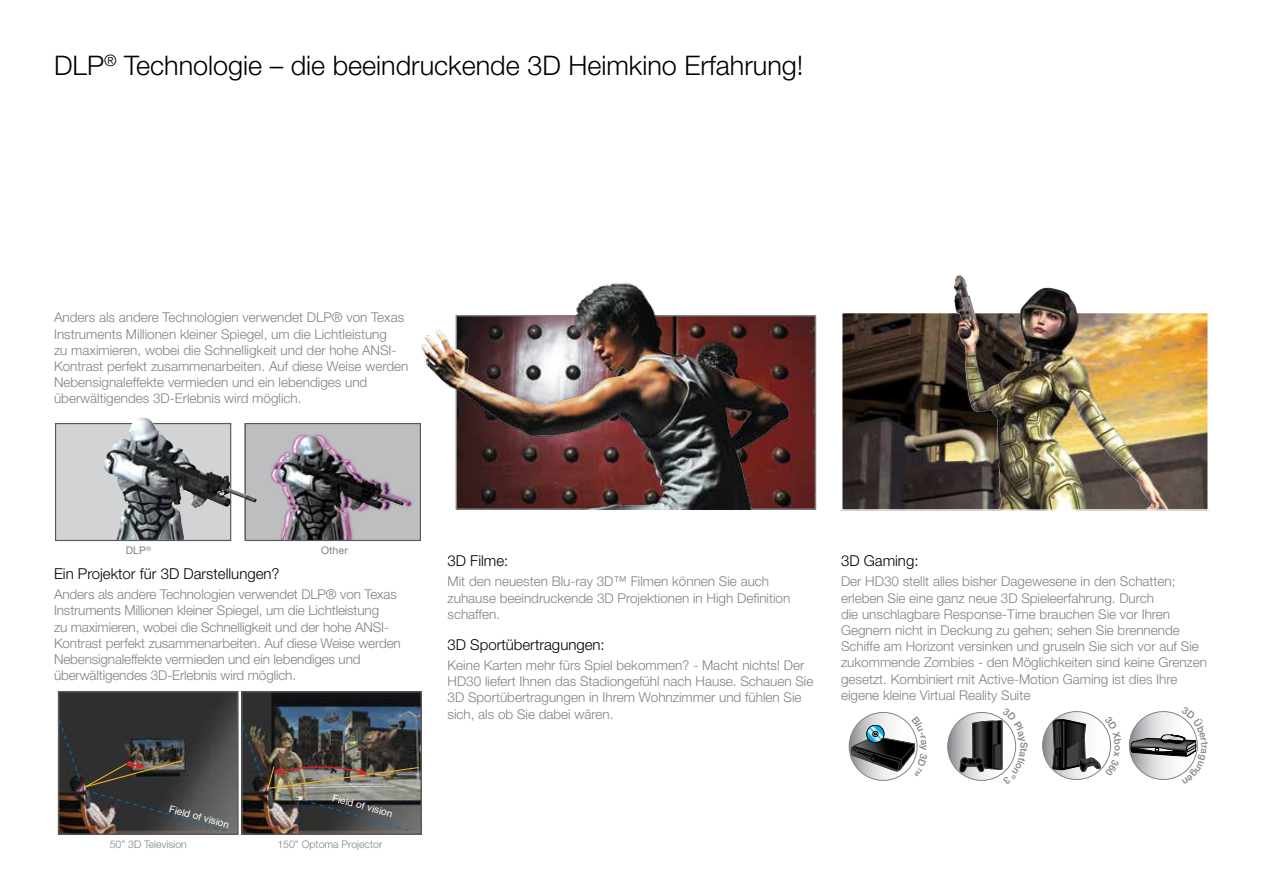
<style>
.page{position:relative;width:1263px;height:893px;background:#fff}
.page>*{position:absolute;margin:0;border:0;box-sizing:border-box;transform-origin:0 0}
.t1{font:300 27px "Helvetica Neue";color:#000}
.t2{font:300 15px "Helvetica Neue";color:#000}
.t3{font:300 13.5px/16.2px "Helvetica Neue";color:#808285}
.t4{font:300 10.5px "Helvetica Neue";color:#808285}
.t5{font:10.5px "Helvetica Neue";letter-spacing:.01em;color:#808285}
.t6{font:10.05px "Helvetica Neue";color:#fff}
</style>
<div class="page">
<div style="left:245px;top:424px;width:176px;height:116px;background:#bcbec0"></div>
<img style="left:270px;top:434px;width:143px;height:105px">
<div style="left:55px;top:423px;width:176px;height:118px;background:#d1d3d4;border:1px solid #58595b"></div>
<div style="left:245px;top:423px;width:176px;height:118px;border:1px solid #58595b"></div>
<img style="left:103px;top:418px;width:81px;height:122px">
<img style="left:843px;top:314px;width:364px;height:195px">
<div style="left:841px;top:312px;width:368px;height:199px;border:1px solid #fff"></div>
<img style="left:953px;top:277px;width:214px;height:232px">
<svg style="left:849px;top:712px;width:68px;height:68px"></svg>
<div style="left:849px;top:712px;width:68px;height:69px;border:1px solid #808285;border-radius:50%"></div>
<svg style="left:948px;top:712px;width:68px;height:68px"></svg>
<svg style="left:1043px;top:712px;width:67px;height:67px"></svg>
<div style="left:1042px;top:711px;width:69px;height:69px;border:1px solid #808285;border-radius:50%"></div>
<img style="left:417px;top:282px;width:398px;height:227px">
<img style="left:60px;top:693px;width:177px;height:140px">
<div style="left:58px;top:691px;width:181px;height:144px;border:1px solid #58595b"></div>
<img style="left:243px;top:693px;width:177px;height:140px">
<div style="left:241px;top:691px;width:181px;height:144px;border:1px solid #58595b"></div>
<img style="left:241px;top:724px;width:179px;height:108px">
<img style="left:58px;top:718px;width:169px;height:114px">
<svg style="left:851px;top:716px;width:67px;height:60px"></svg>
<svg style="left:1130px;top:711px;width:68px;height:69px"></svg>
<svg style="left:1052px;top:716px;width:60px;height:61px"></svg>
<svg style="left:959px;top:712px;width:58px;height:69px"></svg>
<h1 class="t1" style="left:54px;top:49px;width:751px">DLP<sup>®</sup> Technologie – die beeindruckende 3D Heimkino Erfahrung!</h1>
<p class="t3" style="left:54px;top:309px;width:356px">Anders als andere Technologien verwendet DLP® von Texas Instruments Millionen kleiner Spiegel, um die Lichtleistung<br>zu maximieren, wobei die Schnelligkeit und der hohe ANSI-Kontrast perfekt zusammenarbeiten. Auf diese Weise werden Nebensignaleffekte vermieden und ein lebendiges und überwältigendes 3D-Erlebnis wird möglich.</p>
<p class="t5" style="left:126px;top:544px;width:27px">DLP<sup>®</sup></p>
<p class="t5" style="left:321px;top:544px;width:28px">Other</p>
<p class="t2" style="left:54px;top:564px;width:227px">Ein Projektor für 3D Darstellungen?</p>
<p class="t3" style="left:54px;top:586px;width:348px">Anders als andere Technologien verwendet DLP® von Texas Instruments Millionen kleiner Spiegel, um die Lichtleistung<br>zu maximieren, wobei die Schnelligkeit und der hohe ANSI-Kontrast perfekt zusammenarbeiten. Auf diese Weise werden Nebensignaleffekte vermieden und ein lebendiges und überwältigendes 3D-Erlebnis wird möglich.</p>
<p class="t6" style="left:334px;top:792px;width:63px;rotate:15deg">Field of vision</p>
<p class="t6" style="left:171px;top:803px;width:63px;rotate:15deg">Field of vision</p>
<p class="t4" style="left:110px;top:838px;width:79px">50” 3D Television</p>
<p class="t4" style="left:277px;top:838px;width:106px">150” Optoma Projector</p>
<p class="t2" style="left:447px;top:551px;width:62px">3D Filme:</p>
<p class="t3" style="left:447px;top:573px;width:344px">Mit den neuesten Blu-ray 3D™ Filmen können Sie auch zuhause beeindruckende 3D Projektionen in High Definition schaffen.</p>
<p class="t2" style="left:447px;top:635px;width:159px">3D Sportübertragungen:</p>
<p class="t3" style="left:447px;top:657px;width:367px">Keine Karten mehr fürs Spiel bekommen? - Macht nichts! Der HD30 liefert Ihnen das Stadiongefühl nach Hause. Schauen Sie 3D Sportübertragungen in Ihrem Wohnzimmer und fühlen Sie sich, als ob Sie dabei wären.</p>
<p class="t2" style="left:841px;top:551px;width:79px">3D Gaming:</p>
<p class="t3" style="left:841px;top:573px;width:368px">Der HD30 stellt alles bisher Dagewesene in den Schatten; erleben Sie eine ganz neue 3D Spieleerfahrung. Durch<br>die unschlagbare Response-Time brauchen Sie vor Ihren Gegnern nicht in Deckung zu gehen; sehen Sie brennende Schiffe am Horizont versinken und gruseln Sie sich vor auf Sie zukommende Zombies - den Möglichkeiten sind keine Grenzen gesetzt. Kombiniert mit Active-Motion Gaming ist dies Ihre eigene kleine Virtual Reality Suite</p>
</div>
